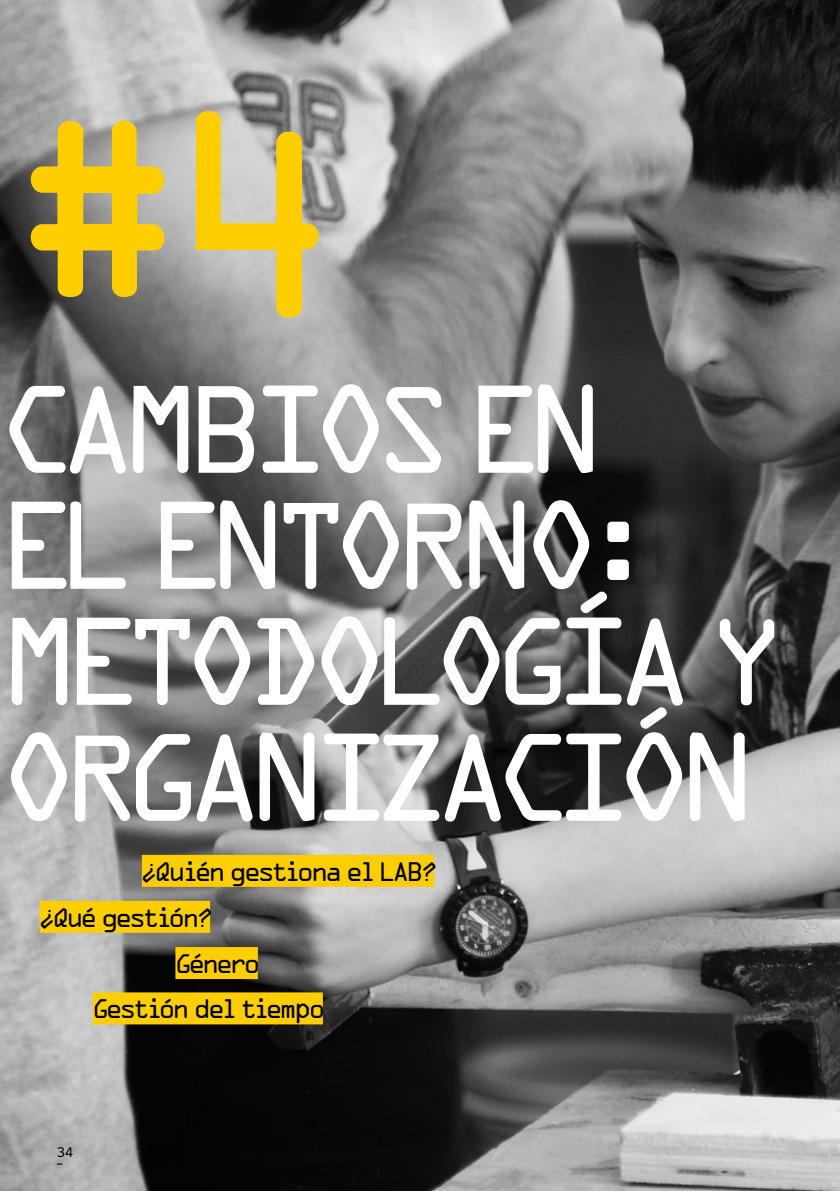
<style>
.page{position:relative;width:840px;height:1191px;background:#fff}
.page>*{position:absolute;margin:0;border:0;box-sizing:border-box;transform-origin:0 0}
.t1{font:316.8px "STALKER1";color:#ffce00}
.t2{font:130px/116px "STALKER1";letter-spacing:-.02em;color:#fff}
.t3{font:28px/45.4px "STALKER1";color:#000}
.t4{font:13px "Clan OT News";color:#000}
.s1{font-family:"Clan OT";font-weight:500;font-size:14px}
</style>
<div class="page">
<img style="left:0;top:0;width:839px;height:1191px">
<div style="left:142px;top:855px;width:292px;height:32px;background:#ffce00"></div>
<div style="left:175px;top:947px;width:83px;height:32px;background:#ffce00"></div>
<div style="left:93px;top:992px;width:230px;height:32px;background:#ffce00"></div>
<div style="left:40px;top:900px;width:170px;height:32px;background:#ffce00"></div>
<h1 class="t1" style="left:0;top:40px;width:317px">#4</h1>
<h2 class="t2" style="left:0;top:371px;width:772px">CAMBIOS EN<br>EL ENTORNO:<br>METODOLOGÍA Y<br>ORGANIZACIÓN</h2>
<p class="t3" style="left:142px;top:848px;width:294px">¿Quién gestiona el LAB?</p>
<p class="t3" style="left:40px;top:894px;width:172px">¿Qué gestión?</p>
<p class="t3" style="left:93px;top:941px;width:231px;text-indent:83px">Género<br>Gestión del tiempo</p>
<p class="t4" style="left:57px;top:1144px;width:18px">3 4<span class="s1">_</span></p>
</div>
